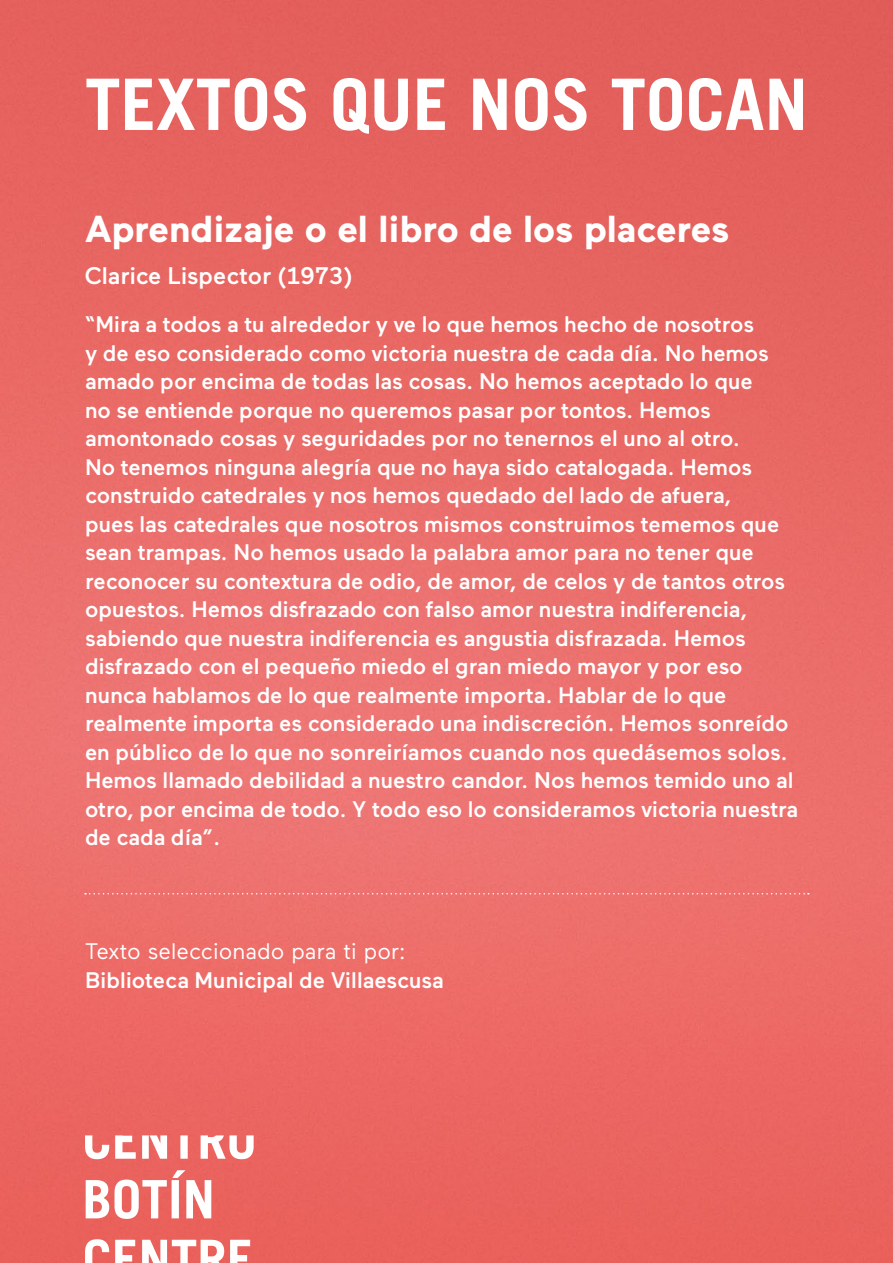
<style>
.page{position:relative;width:893px;height:1263px;background:#fff}
.page>*{position:absolute;margin:0;border:0;box-sizing:border-box;transform-origin:0 0}
.t1{font:700 71.1px "Trade Gothic LT Std";color:#fff}
.t2{font:700 37.5px "Maax";color:#fff}
.t3{font:500 24px "Maax";color:#fff}
.t4{font:500 22.5px/28.5px "Maax";color:#fff}
.t5{font:22.5px "Maax";color:#fff}
</style>
<div class="page">
<img style="left:0;top:0;width:893px;height:1263px">
<svg style="left:85px;top:1135px;width:169px;height:128px"></svg>
<svg style="left:85px;top:893px;width:724px;height:1px"></svg>
<h1 class="t1" style="left:85px;top:61px;width:724px">TEXTOS QUE NOS TOCAN</h1>
<h2 class="t2" style="left:85px;top:208px;width:646px">Aprendizaje o el libro de los placeres</h2>
<p class="t3" style="left:85px;top:262px;width:269px">Clarice Lispector (1973)</p>
<p class="t4" style="left:85px;top:310px;width:715px">“Mira a todos a tu alrededor y ve lo que hemos hecho de nosotros<br>y de eso considerado como victoria nuestra de cada día. No hemos amado por encima de todas las cosas. No hemos aceptado lo que<br>no se entiende porque no queremos pasar por tontos. Hemos amontonado cosas y seguridades por no tenernos el uno al otro.<br>No tenemos ninguna alegría que no haya sido catalogada. Hemos construido catedrales y nos hemos quedado del lado de afuera,<br>pues las catedrales que nosotros mismos construimos tememos que sean trampas. No hemos usado la palabra amor para no tener que reconocer su contextura de odio, de amor, de celos y de tantos otros opuestos. Hemos disfrazado con falso amor nuestra indiferencia, sabiendo que nuestra indiferencia es angustia disfrazada. Hemos disfrazado con el pequeño miedo el gran miedo mayor y por eso nunca hablamos de lo que realmente importa. Hablar de lo que realmente importa es considerado una indiscreción. Hemos sonreído en público de lo que no sonreiríamos cuando nos quedásemos solos.<br>Hemos llamado debilidad a nuestro candor. Nos hemos temido uno al otro, por encima de todo. Y todo eso lo consideramos victoria nuestra de cada día”.</p>
<p class="t5" style="left:85px;top:939px;width:322px">Texto seleccionado para ti por:</p>
<p class="t4" style="left:85px;top:966px;width:360px">Biblioteca Municipal de Villaescusa</p>
</div>
